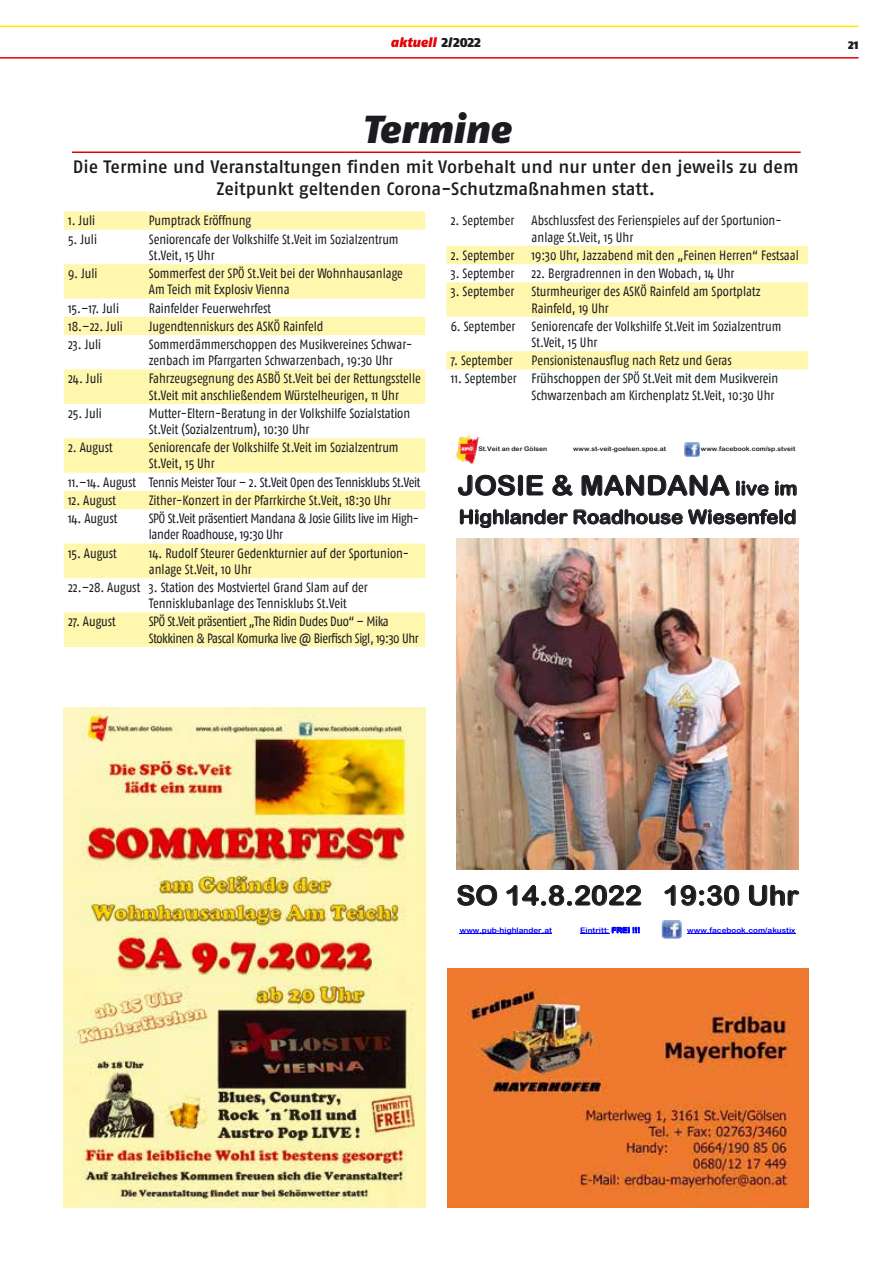
<style>
.page{position:relative;width:893px;height:1263px;background:#fff}
.page>*{position:absolute;margin:0;border:0;box-sizing:border-box;transform-origin:0 0}
.t1{font:italic 900 39px "Fago No";letter-spacing:-.005em;color:#1b1c20}
.t2{font:27px "Arial Rounded MT Bold";color:#1b1c20;scale:1.05 1}
.t3{font:19.05px "Arial Rounded MT Bold";color:#1b1c20;scale:1.05 1}
.t4{font:500 18px/21.6px "Fago No Lf";letter-spacing:-.005em;color:#1b1c20;text-align:center}
.t5{font:13.5px/16.2px "Fago Co";color:#1b1c20}
.t6{font:13.5px/16.2px "Fago Co";letter-spacing:-.02em;color:#1b1c20}
.t7{font:13.5px/16.2px "Fago Co";letter-spacing:-.025em;color:#1b1c20}
.t8{font:italic 900 13.5px "Fago No";color:#e60007}
.t9{font:900 13.5px "Fago Co";color:#1b1c20}
.t10{font:7.65px "Arial Rounded MT Bold";letter-spacing:-.005em;color:#00f;scale:1.05 1}
.t11{font:6.3px "Arial Rounded MT Bold";color:#1b1c20;scale:1.05 1}
.s1{font-family:"Fago No Lf";font-style:normal;color:#1b1c20}
.s2{font-size:19.05px}
</style>
<div class="page">
<hr style="left:0;top:26px;width:858px;height:1px;background:#ffed00">
<hr style="left:0;top:57px;width:858px;height:2px;background:#e60007">
<hr style="left:72px;top:151px;width:729px;height:2px;background:#e60007">
<svg style="left:64px;top:211px;width:361px;height:436px;fill:#fff7ae"></svg>
<svg style="left:446px;top:246px;width:362px;height:123px"></svg>
<img style="left:662px;top:920px;width:20px;height:19px">
<img style="left:684px;top:442px;width:15px;height:14px">
<img style="left:456px;top:539px;width:343px;height:330px">
<hr style="left:460px;top:933px;width:92px;height:1px;background:#00f">
<svg style="left:580px;top:933px;width:29px;height:1px"></svg>
<hr style="left:687px;top:933px;width:108px;height:1px;background:#00f">
<img style="left:451px;top:435px;width:29px;height:28px">
<img style="left:64px;top:708px;width:361px;height:500px">
<img style="left:447px;top:968px;width:362px;height:240px">
<p class="t8" style="left:390px;top:34px;width:92px">aktuell <span class="s1">2/2022</span></p>
<p class="t9" style="left:848px;top:36px;width:12px">21</p>
<h1 class="t1" style="left:361px;top:106px;width:151px">Termine</h1>
<h3 class="t4" style="left:73px;top:156px;width:727px">Die Termine und Veranstaltungen finden mit Vorbehalt und nur unter den jeweils zu dem<br>Zeitpunkt geltenden Corona-Schutzmaßnahmen statt.</h3>
<p class="t5" style="left:68px;top:212px;width:29px">1. Juli</p>
<p class="t5" style="left:149px;top:212px;width:104px">Pumptrack Eröffnung</p>
<p class="t5" style="left:68px;top:231px;width:30px">5. Juli</p>
<p class="t5" style="left:149px;top:231px;width:251px">Seniorencafe der Volkshilfe St.Veit im Sozialzentrum<br>St.Veit, 15 Uhr</p>
<p class="t5" style="left:68px;top:265px;width:31px">9. Juli</p>
<p class="t5" style="left:149px;top:265px;width:256px">Sommerfest der SPÖ St.Veit bei der Wohnhausanlage<br>Am Teich mit Explosiv Vienna</p>
<p class="t5" style="left:68px;top:300px;width:52px">15.–17. Juli</p>
<p class="t5" style="left:149px;top:300px;width:124px">Rainfelder Feuerwehrfest</p>
<p class="t5" style="left:68px;top:318px;width:56px">18.–22. Juli</p>
<p class="t5" style="left:149px;top:318px;width:176px">Jugendtenniskurs des ASKÖ Rainfeld</p>
<p class="t5" style="left:68px;top:336px;width:35px">23. Juli</p>
<p class="t5" style="left:149px;top:336px;width:265px">Sommerdämmerschoppen des Musikvereines Schwar&shy;zenbach im Pfarrgarten Schwarzenbach, 19:30 Uhr</p>
<p class="t5" style="left:68px;top:370px;width:36px">24. Juli</p>
<p class="t5" style="left:149px;top:370px;width:274px">Fahrzeugsegnung des ASBÖ St.Veit bei der Rettungsstelle<br>St.Veit mit anschließendem Würstelheurigen, 11 Uhr</p>
<p class="t5" style="left:68px;top:405px;width:35px">25. Juli</p>
<p class="t5" style="left:149px;top:405px;width:263px">Mutter-Eltern-Beratung in der Volkshilfe Sozialstation<br>St.Veit (Sozialzentrum), 10:30 Uhr</p>
<p class="t5" style="left:68px;top:439px;width:46px">2. August</p>
<p class="t5" style="left:149px;top:439px;width:251px">Seniorencafe der Volkshilfe St.Veit im Sozialzentrum<br>St.Veit, 15 Uhr</p>
<p class="t6" style="left:68px;top:474px;width:354px">11.–14. August Tennis Meister Tour – 2. St.Veit Open des Tennisklubs St.Veit</p>
<p class="t5" style="left:68px;top:492px;width:50px">12. August</p>
<p class="t5" style="left:149px;top:492px;width:244px">Zither-Konzert in der Pfarrkirche St.Veit, 18:30 Uhr</p>
<p class="t5" style="left:68px;top:510px;width:51px">14. August</p>
<p class="t6" style="left:149px;top:510px;width:272px">SPÖ St.Veit präsentiert Mandana &amp; Josie Gilits live im High&shy;lander Roadhouse, 19:30 Uhr</p>
<p class="t5" style="left:68px;top:545px;width:50px">15. August</p>
<p class="t5" style="left:149px;top:545px;width:262px">14. Rudolf Steurer Gedenkturnier auf der Sportunion&shy;anlage St.Veit, 10 Uhr</p>
<p class="t5" style="left:149px;top:579px;width:220px;text-indent:-81px">22.–28. August 3. Station des Mostviertel Grand Slam auf der<br>Tennisklubanlage des Tennisklubs St.Veit</p>
<p class="t5" style="left:68px;top:613px;width:49px">27. August</p>
<p class="t7" style="left:149px;top:613px;width:271px">SPÖ St.Veit präsentiert „The Ridin Dudes Duo“ – Mika<br>Stokkinen &amp; Pascal Komurka live @ Bierfisch Sigl, 19:30 Uhr</p>
<p class="t5" style="left:451px;top:212px;width:65px">2. September</p>
<p class="t5" style="left:531px;top:212px;width:252px">Abschlussfest des Ferienspieles auf der Sportunion&shy;anlage St.Veit, 15 Uhr</p>
<p class="t5" style="left:451px;top:247px;width:65px">2. September</p>
<p class="t5" style="left:531px;top:247px;width:269px">19:30 Uhr, Jazzabend mit den „Feinen Herren“ Festsaal</p>
<p class="t5" style="left:451px;top:265px;width:65px">3. September</p>
<p class="t5" style="left:531px;top:265px;width:204px">22. Bergradrennen in den Wobach, 14 Uhr</p>
<p class="t5" style="left:451px;top:283px;width:65px">3. September</p>
<p class="t5" style="left:531px;top:283px;width:231px">Sturmheuriger des ASKÖ Rainfeld am Sportplatz<br>Rainfeld, 19 Uhr</p>
<p class="t5" style="left:531px;top:318px;width:251px;text-indent:-81px">6. September Seniorencafe der Volkshilfe St.Veit im Sozialzentrum<br>St.Veit, 15 Uhr</p>
<p class="t5" style="left:451px;top:352px;width:63px">7. September</p>
<p class="t5" style="left:531px;top:352px;width:202px">Pensionistenausflug nach Retz und Geras</p>
<p class="t5" style="left:451px;top:370px;width:329px;text-align:right">11. September Frühschoppen der SPÖ St.Veit mit dem Musikverein<br>Schwarzenbach am Kirchenplatz St.Veit, 10:30 Uhr</p>
<p class="t11" style="left:478px;top:445px;width:67px">St.Veit an der Gölsen</p>
<p class="t11" style="left:573px;top:445px;width:90px">www.st-veit-goelsen.spoe.at</p>
<p class="t11" style="left:701px;top:445px;width:91px">www.facebook.com/sp.stveit</p>
<h2 class="t2" style="left:458px;top:469px;width:325px">JOSIE &amp; MANDANA <span class="s2">live im</span></h2>
<h3 class="t3" style="left:459px;top:505px;width:323px">Highlander Roadhouse Wiesenfeld</h3>
<h2 class="t2" style="left:456px;top:879px;width:328px">SO 14.8.2022 19:30 Uhr</h2>
<p class="t10" style="left:460px;top:925px;width:89px">www.pub-highlander.at</p>
<p class="t10" style="left:580px;top:925px;width:59px">Eintritt: FREI !!!</p>
<p class="t10" style="left:687px;top:925px;width:104px">www.facebook.com/akustix</p>
</div>
